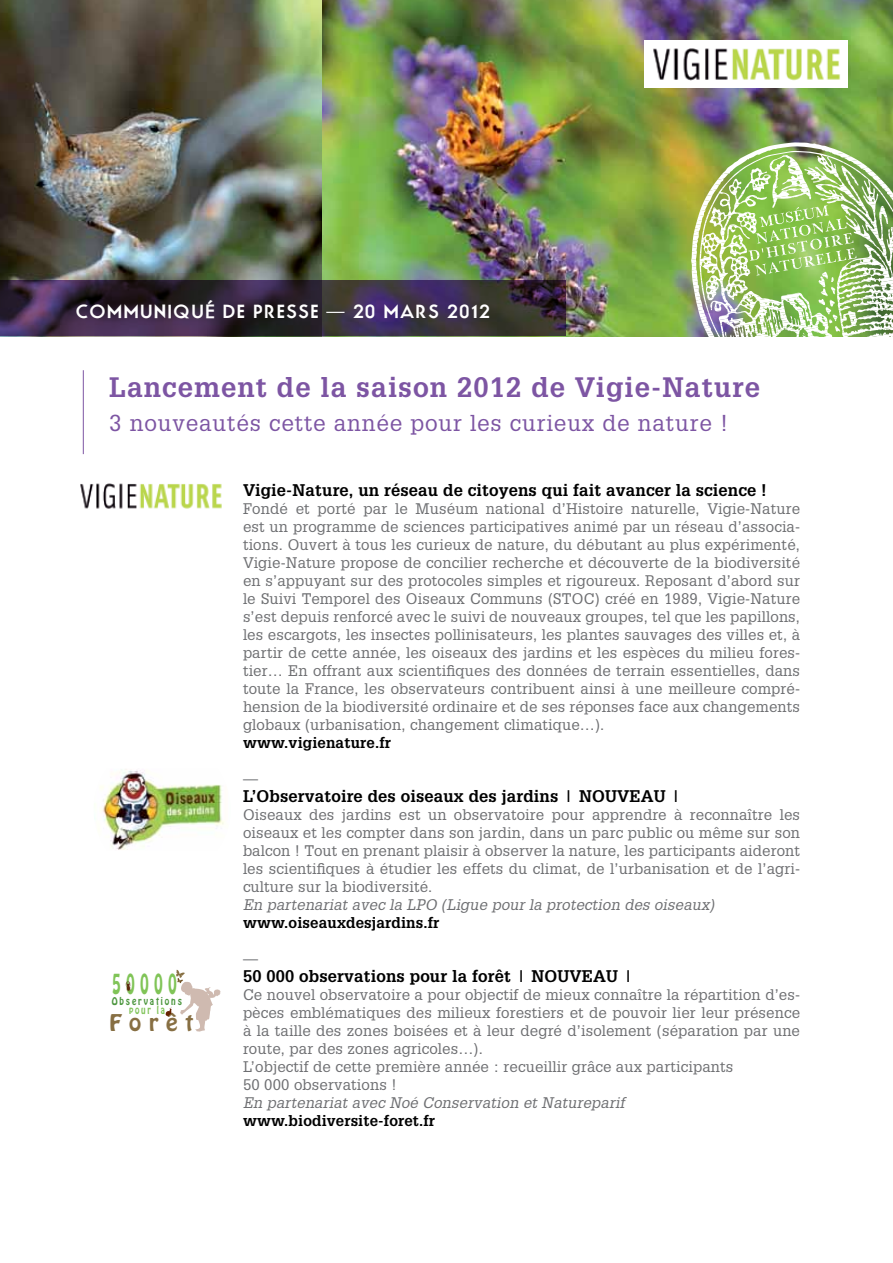
<style>
.page{position:relative;width:893px;height:1263px;background:#fff}
.page>*{position:absolute;margin:0;border:0;box-sizing:border-box;transform-origin:0 0}
.t1{font:700 27.45px "Glypha";letter-spacing:.04em;color:#7d55a3}
.t2{font:24.9px "Hobo Std";letter-spacing:.35em;color:#80c457;scale:.61 1}
.t3{font:22.5px "Glypha";letter-spacing:.04em;color:#7d55a3}
.t4{font:20.4px "Hobo Std";letter-spacing:.35em;color:#876f43;scale:1.09 1}
.t5{font:700 18px "Movement";letter-spacing:.1em;color:#fff}
.t6{font:700 16.5px "Glypha";letter-spacing:.01em;color:#000}
.t7{font:15px/18px "Glypha";letter-spacing:.01em;color:#6d6e71;text-align:justify}
.t8{font:italic 15px "Glypha";letter-spacing:.01em;color:#6d6e71}
.t9{font:700 15px "Glypha";letter-spacing:.01em;color:#000}
.t10{font:9.75px "Hobo Std";letter-spacing:.225em;color:#7fc358;scale:.82 1}
.t11{font:9.45px "Hobo Std";letter-spacing:.225em;color:#4c963e;scale:.88 1}
</style>
<div class="page">
<svg style="left:165px;top:970px;width:56px;height:61px"></svg>
<svg style="left:125px;top:981px;width:6px;height:12px"></svg>
<img style="left:0;top:0;width:893px;height:336px">
<svg style="left:0;top:281px;width:566px;height:55px;background:#362a3d"></svg>
<hr style="left:83px;top:370px;width:1px;height:84px;background:#7d55a3">
<img style="left:691px;top:142px;width:202px;height:195px">
<div style="left:644px;top:40px;width:204px;height:48px;background:#fff"></div>
<img style="left:653px;top:48px;width:187px;height:33px">
<img style="left:80px;top:483px;width:142px;height:26px">
<img style="left:94px;top:769px;width:131px;height:81px">
<p class="t5" style="left:76px;top:300px;width:415px">COMMUNIQUÉ DE PRESSE — 20 MARS 2012</p>
<h1 class="t1" style="left:109px;top:369px;width:652px">Lancement de la saison 2012 de Vigie-Nature</h1>
<h3 class="t3" style="left:109px;top:409px;width:621px">3 nouveautés cette année pour les curieux de nature !</h3>
<h2 class="t2" style="left:112px;top:966px;width:108px">50000</h2>
<p class="t10" style="left:129px;top:1004px;width:45px">pour la</p>
<p class="t11" style="left:112px;top:994px;width:81px">Observations</p>
<h3 class="t4" style="left:109px;top:1008px;width:79px">Forêt</h3>
<p class="t6" style="left:243px;top:480px;width:525px">Vigie-Nature, un réseau de citoyens qui fait avancer la science !</p>
<p class="t7" style="left:243px;top:499px;width:559px">Fondé et porté par le Muséum national d’Histoire naturelle, Vigie-Nature est un programme de sciences participatives animé par un réseau d’associa&shy;tions. Ouvert à tous les curieux de nature, du débutant au plus expérimenté, Vigie-Nature propose de concilier recherche et découverte de la biodiversité en s’appuyant sur des protocoles simples et rigoureux. Reposant d’abord sur le Suivi Temporel des Oiseaux Communs (STOC) créé en 1989, Vigie-Nature s’est depuis renforcé avec le suivi de nouveaux groupes, tel que les papillons, les escargots, les insectes pollinisateurs, les plantes sauvages des villes et, à partir de cette année, les oiseaux des jardins et les espèces du milieu fores&shy;tier… En offrant aux scientifiques des données de terrain essentielles, dans toute la France, les observateurs contribuent ainsi à une meilleure compré&shy;hension de la biodiversité ordinaire et de ses réponses face aux changements globaux (urbanisation, changement climatique…).</p>
<p class="t9" style="left:243px;top:733px;width:149px">www.vigienature.fr</p>
<p class="t7" style="left:243px;top:769px;width:16px">—</p>
<p class="t6" style="left:243px;top:786px;width:440px">L’Observatoire des oiseaux des jardins | NOUVEAU |</p>
<p class="t7" style="left:243px;top:805px;width:559px">Oiseaux des jardins est un observatoire pour apprendre à reconnaître les oiseaux et les compter dans son jardin, dans un parc public ou même sur son balcon ! Tout en prenant plaisir à observer la nature, les participants aideront les scientifiques à étudier les effets du climat, de l’urbanisation et de l’agri&shy;culture sur la biodiversité.</p>
<p class="t8" style="left:243px;top:896px;width:473px">En partenariat avec la LPO (Ligue pour la protection des oiseaux)</p>
<p class="t9" style="left:243px;top:913px;width:198px">www.oiseauxdesjardins.fr</p>
<p class="t7" style="left:243px;top:949px;width:16px">—</p>
<p class="t6" style="left:243px;top:966px;width:392px">50 000 observations pour la forêt | NOUVEAU |</p>
<p class="t7" style="left:243px;top:985px;width:559px;text-align:left">Ce nouvel observatoire a pour objectif de mieux connaître la répartition d’es&shy;pèces emblématiques des milieux forestiers et de pouvoir lier leur présence à la taille des zones boisées et à leur degré d’isolement (séparation par une route, par des zones agricoles…).<br>L’objectif de cette première année : recueillir grâce aux participants<br>50 000 observations !</p>
<p class="t8" style="left:243px;top:1094px;width:383px">En partenariat avec Noé Conservation et Natureparif</p>
<p class="t9" style="left:243px;top:1111px;width:193px">www.biodiversite-foret.fr</p>
</div>
